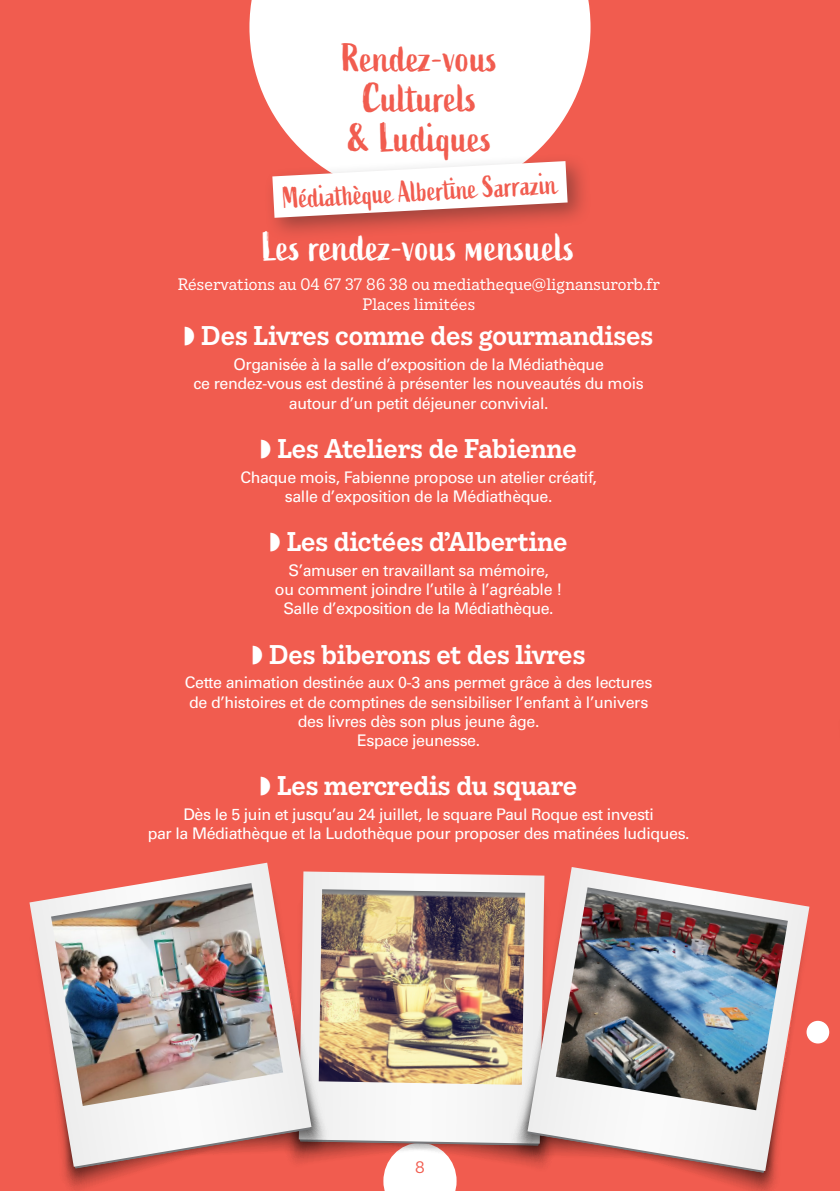
<style>
.page{position:relative;width:840px;height:1191px;background:#fff}
.page>*{position:absolute;margin:0;border:0;box-sizing:border-box;transform-origin:0 0}
.Titre_section{font:40px/40px "Active";color:#f15c4f;text-align:center}
.texte_encadré{font:40px "Active";color:#fff}
.texte_encadré-2{font:30px "Active";color:#f15c4f;scale:.91 1}
.t1{font:600 26px "Ivy Style TW";letter-spacing:-.025em;color:#fff}
.Prog_Descriptif{font:16px/19.2px "Univers LT Std";letter-spacing:-.025em;color:#fff;text-align:center}
.PROG_LIEU_PRIX_ÂGE{font:16px/19.2px "Ivy Style TW";letter-spacing:-.025em;color:#fff;text-align:center}
.t2{font:16px "Ivy Style TW";color:#f15c4f}
</style>
<div class="page">
<div style="left:0;top:0;width:839px;height:1191px;background:#f15c4f"></div>
<svg style="left:249px;top:0;width:341px;height:152px;background:#fdf1f0"></svg>
<div style="left:263px;top:152px;width:328px;height:90px;background:#231f20;opacity:.4"></div>
<svg style="left:272px;top:161px;width:295px;height:57px;background:#f4dddb"></svg>
<div style="left:806px;top:1020px;width:22px;height:23px;background:#fff;border-radius:50%"></div>
<svg style="left:383px;top:1171px;width:73px;height:20px"></svg>
<svg style="left:384px;top:1145px;width:143px;height:26px"></svg>
<svg style="left:311px;top:1145px;width:152px;height:22px"></svg>
<img style="left:311px;top:871px;width:216px;height:272px">
<svg style="left:692px;top:1022px;width:119px;height:169px"></svg>
<img style="left:509px;top:879px;width:18px;height:282px">
<img style="left:527px;top:867px;width:282px;height:304px">
<img style="left:311px;top:874px;width:18px;height:283px">
<svg style="left:64px;top:1168px;width:82px;height:23px"></svg>
<img style="left:29px;top:862px;width:282px;height:304px">
<p class="Titre_section" style="left:342px;top:39px;width:157px">Rendez-vous<br>Culturels<br>&amp; Ludiques</p>
<p class="texte_encadré-2" style="left:282px;top:181px;width:303px;rotate:-3deg">Médiathèque Alberti ne Sarr azin</p>
<p class="texte_encadré" style="left:262px;top:224px;width:314px">Les rendez-vous mensuels</p>
<p class="PROG_LIEU_PRIX_ÂGE" style="left:177px;top:274px;width:484px">Réservations au 04 67 37 86 38 ou mediatheque@lignansurorb.fr<br>Places limitées</p>
<p class="t1" style="left:184px;top:315px;width:471px">◗ Des Livres comme des gourmandises</p>
<p class="Prog_Descriptif" style="left:193px;top:355px;width:451px">Organisée à la salle d’exposition de la Médiathèque<br>ce rendez-vous est destiné à présenter les nouveautés du mois autour d’un petit déjeuner convivial.</p>
<p class="t1" style="left:260px;top:428px;width:318px">◗ Les Ateliers de Fabienne</p>
<p class="Prog_Descriptif" style="left:240px;top:467px;width:358px">Chaque mois, Fabienne propose un atelier créatif, salle d’exposition de la Médiathèque.</p>
<p class="t1" style="left:269px;top:521px;width:300px">◗ Les dictées d’Albertine</p>
<p class="Prog_Descriptif" style="left:275px;top:561px;width:289px">S’amuser en travaillant sa mémoire,<br>ou comment joindre l’utile à l’agréable !<br>Salle d’exposition de la Médiathèque.</p>
<p class="t1" style="left:251px;top:634px;width:335px">◗ Des biberons et des livres</p>
<p class="Prog_Descriptif" style="left:185px;top:673px;width:468px">Cette animation destinée aux 0-3 ans permet grâce à des lectures de d’histoires et de comptines de sensibiliser l’enfant à l’univers des livres dès son plus jeune âge.</p>
<p class="Prog_Descriptif" style="left:357px;top:731px;width:124px">Espace jeunesse.</p>
<p class="t1" style="left:260px;top:765px;width:319px">◗ Les mercredis du square</p>
<p class="Prog_Descriptif" style="left:148px;top:805px;width:543px">Dès le 5 juin et jusqu’au 24 juillet, le square Paul Roque est investi<br>par la Médiathèque et la Ludothèque pour proposer des matinées ludiques.</p>
<p class="t2" style="left:414px;top:1155px;width:12px">8</p>
</div>
